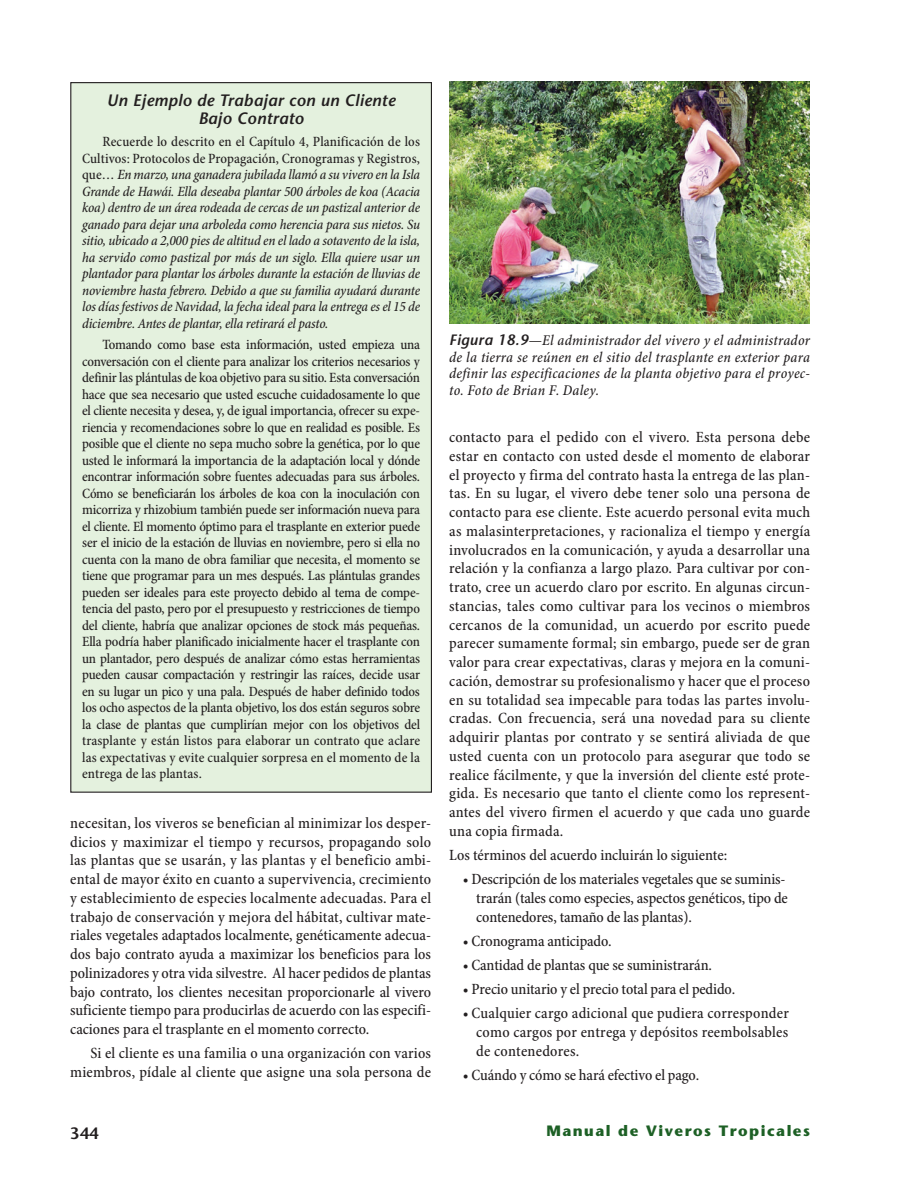
<style>
.page{position:relative;width:918px;height:1188px;background:#fff}
.page>*{position:absolute;margin:0;border:0;box-sizing:border-box;transform-origin:0 0}
.t1{font:italic 600 16.5px/18px "Stone Sans Std";letter-spacing:.015em;color:#231f20;text-align:center}
.t2{font:600 16.5px "Stone Sans Std";color:#231f20}
.Body_text_SP1{font:500 condensed 15.75px/18.8px "Minion Pro";letter-spacing:.01em;color:#231f20;text-align:justify}
.Bullet_text_SP1{font:500 condensed 15.75px/18.8px "Minion Pro";letter-spacing:-.01em;color:#231f20}
.Captions{font:italic 500 condensed 15px/16.5px "Minion Pro";letter-spacing:.015em;color:#231f20;text-align:justify}
.t3{font:700 15px "Stone Sans Std";letter-spacing:.1em;color:#1d6025}
.Body_text_smaller_SP{font:500 condensed 14.25px/16.5px "Minion Pro";letter-spacing:.01em;color:#231f20;text-align:justify}
.Body_text_smaller_SP-2{font:italic 500 condensed 14.25px/16.5px "Minion Pro";letter-spacing:-.015em;color:#231f20;text-align:justify}
.s1{font-style:normal}
.s2{font-family:"Stone Sans Std";font-weight:600;font-stretch:normal}
</style>
<div class="page">
<div style="left:71px;top:83px;width:360px;height:709px;background:#e4f1de"></div>
<img style="left:449px;top:81px;width:361px;height:243px">
<p class="t1" style="left:107px;top:91px;width:290px">Un Ejemplo de Trabajar con un Cliente<br>Bajo Contrato</p>
<p class="Body_text_smaller_SP-2" style="left:82px;top:134px;width:339px;text-indent:20px"><span class="s1">Recuerde lo descrito en el Capítulo 4, Planificación de los Cultivos: Protocolos de Propagación, Cronogramas y Registros, que…</span> En marzo, una ganadera jubilada llamó a su vivero en la Isla Grande de Hawái. Ella deseaba plantar 500 árboles de koa (Acacia koa) dentro de un área rodeada de cercas de un pastizal anterior de ganado para dejar una arboleda como herencia para sus nietos. Su sitio, ubicado a 2,000 pies de altitud en el lado a sotavento de la isla, ha servido como pastizal por más de un siglo. Ella quiere usar un plantador para plantar los árboles durante la estación de lluvias de noviembre hasta febrero. Debido a que su familia ayudará durante los días festivos de Navidad, la fecha ideal para la entrega es el 15 de diciembre. Antes de plantar, ella retirará el pasto.</p>
<p class="Body_text_smaller_SP" style="left:82px;top:337px;width:339px;text-indent:20px">Tomando como base esta información, usted empieza una conversación con el cliente para analizar los criterios necesarios y definir las plántulas de koa objetivo para su sitio. Esta conversación hace que sea necesario que usted escuche cuidadosamente lo que el cliente necesita y desea, y, de igual importancia, ofrecer su expe&shy;riencia y recomendaciones sobre lo que en realidad es posible. Es posible que el cliente no sepa mucho sobre la genética, por lo que usted le informará la importancia de la adaptación local y dónde encontrar información sobre fuentes adecuadas para sus árboles.<br>Cómo se beneficiarán los árboles de koa con la inoculación con micorriza y rhizobium también puede ser información nueva para el cliente. El momento óptimo para el trasplante en exterior puede ser el inicio de la estación de lluvias en noviembre, pero si ella no cuenta con la mano de obra familiar que necesita, el momento se tiene que programar para un mes después. Las plántulas grandes pueden ser ideales para este proyecto debido al tema de compe&shy;tencia del pasto, pero por el presupuesto y restricciones de tiempo del cliente, habría que analizar opciones de stock más pequeñas.<br>Ella podría haber planificado inicialmente hacer el trasplante con un plantador, pero después de analizar cómo estas herramientas pueden causar compactación y restringir las raíces, decide usar en su lugar un pico y una pala. Después de haber definido todos los ocho aspectos de la planta objetivo, los dos están seguros sobre la clase de plantas que cumplirían mejor con los objetivos del trasplante y están listos para elaborar un contrato que aclare las expectativas y evite cualquier sorpresa en el momento de la entrega de las plantas.</p>
<p class="Captions" style="left:449px;top:333px;width:362px"><span class="s2">Figura 18.9</span>—El administrador del vivero y el administrador de la tierra se reúnen en el sitio del trasplante en exterior para definir las especificaciones de la planta objetivo para el proyec&shy;to. Foto de Brian F. Daley.</p>
<p class="Body_text_SP1" style="left:449px;top:428px;width:362px">contacto para el pedido con el vivero. Esta persona debe estar en contacto con usted desde el momento de elaborar el proyecto y firma del contrato hasta la entrega de las plan&shy;tas. En su lugar, el vivero debe tener solo una persona de contacto para ese cliente. Este acuerdo personal evita much as malasinterpretaciones, y racionaliza el tiempo y energía involucrados en la comunicación, y ayuda a desarrollar una relación y la confianza a largo plazo. Para cultivar por con&shy;trato, cree un acuerdo claro por escrito. En algunas circun&shy;stancias, tales como cultivar para los vecinos o miembros cercanos de la comunidad, un acuerdo por escrito puede parecer sumamente formal; sin embargo, puede ser de gran valor para crear expectativas, claras y mejora en la comuni&shy;cación, demostrar su profesionalismo y hacer que el proceso en su totalidad sea impecable para todas las partes involu&shy;cradas. Con frecuencia, será una novedad para su cliente adquirir plantas por contrato y se sentirá aliviada de que usted cuenta con un protocolo para asegurar que todo se realice fácilmente, y que la inversión del cliente esté prote&shy;gida. Es necesario que tanto el cliente como los represent&shy;antes del vivero firmen el acuerdo y que cada uno guarde una copia firmada.</p>
<p class="Body_text_SP1" style="left:449px;top:846px;width:279px">Los términos del acuerdo incluirán lo siguiente:</p>
<p class="Bullet_text_SP1" style="left:476px;top:870px;width:313px;text-indent:-14px">• Descripción de los materiales vegetales que se suminis&shy;trarán (tales como especies, aspectos genéticos, tipo de contenedores, tamaño de las plantas).</p>
<p class="Bullet_text_SP1" style="left:463px;top:932px;width:150px">• Cronograma anticipado.</p>
<p class="Bullet_text_SP1" style="left:463px;top:956px;width:251px">• Cantidad de plantas que se suministrarán.</p>
<p class="Bullet_text_SP1" style="left:463px;top:980px;width:274px">• Precio unitario y el precio total para el pedido.</p>
<p class="Bullet_text_SP1" style="left:476px;top:1005px;width:314px;text-align:justify;text-indent:-14px">• Cualquier cargo adicional que pudiera corresponder como cargos por entrega y depósitos reembolsables de contenedores.</p>
<p class="Bullet_text_SP1" style="left:463px;top:1066px;width:238px">• Cuándo y cómo se hará efectivo el pago.</p>
<p class="Body_text_SP1" style="left:70px;top:814px;width:362px">necesitan, los viveros se benefician al minimizar los desper&shy;dicios y maximizar el tiempo y recursos, propagando solo las plantas que se usarán, y las plantas y el beneficio ambi&shy;ental de mayor éxito en cuanto a supervivencia, crecimiento y establecimiento de especies localmente adecuadas. Para el trabajo de conservación y mejora del hábitat, cultivar mate&shy;riales vegetales adaptados localmente, genéticamente adecua&shy;dos bajo contrato ayuda a maximizar los beneficios para los polinizadores y otra vida silvestre. Al hacer pedidos de plantas bajo contrato, los clientes necesitan proporcionarle al vivero suficiente tiempo para producirlas de acuerdo con las especifi&shy;caciones para el trasplante en el momento correcto.</p>
<p class="Body_text_SP1" style="left:70px;top:1045px;width:362px;text-align:right">Si el cliente es una familia o una organización con varios miembros, pídale al cliente que asigne una sola persona de</p>
<p class="t2" style="left:70px;top:1123px;width:30px">344</p>
<p class="t3" style="left:546px;top:1122px;width:265px">Manual de Viveros Tropicales</p>
</div>
